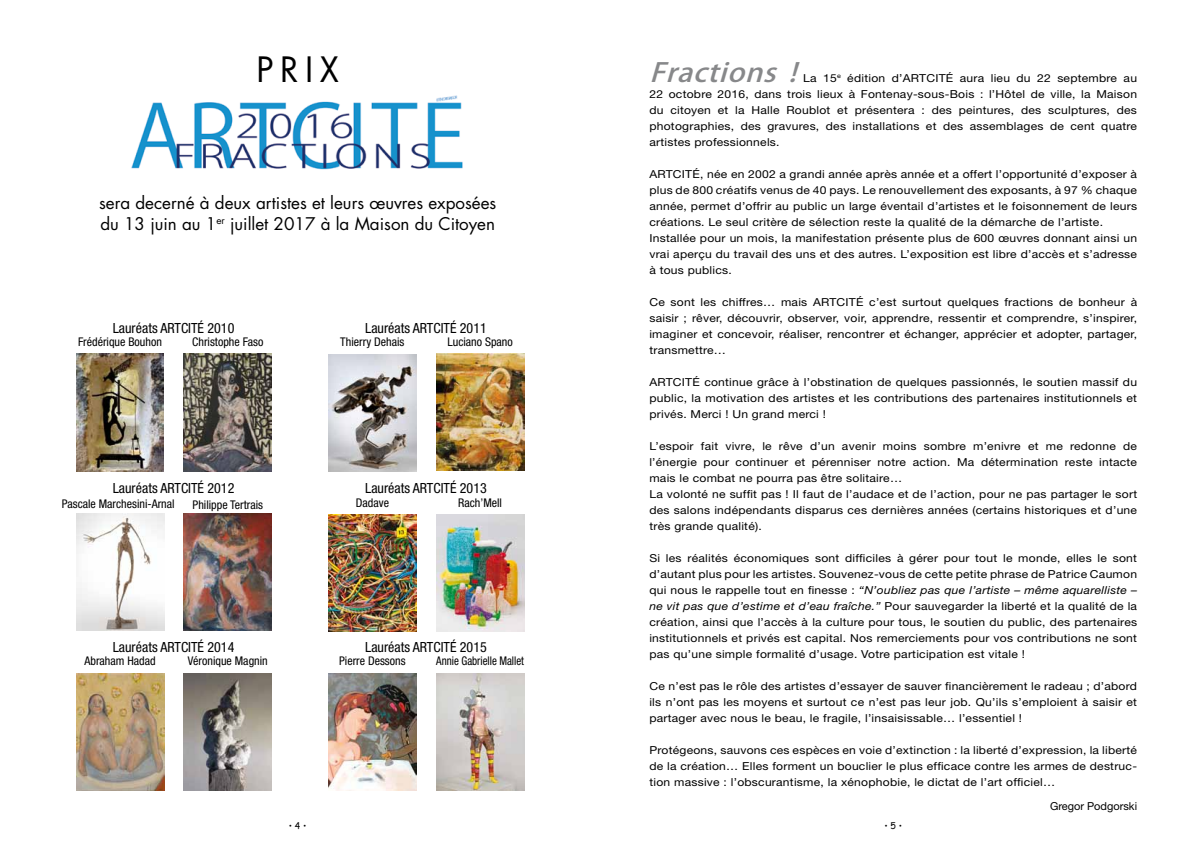
<style>
.page{position:relative;width:1191px;height:842px;background:#fff}
.page>*{position:absolute;margin:0;border:0;box-sizing:border-box;transform-origin:0 0}
.t1{font:34px "Futura";color:#000}
.t2{font:italic 500 26px "Koz Go Pro";color:#87888a;scale:1.1 1}
.t3{font:17px/20.4px "Futura";color:#000}
.t4{font:condensed 14px "Helvetica Neue";color:#000}
.t5{font:condensed 12px "Helvetica Neue";color:#000}
.t6{font:condensed 12px "Helvetica Neue";color:#000;scale:.91 1}
.t7{font:11px/16px "Helvetica Neue";letter-spacing:.02em;color:#000;text-align:justify;scale:1.1 1}
.t8{font:11px "Helvetica Neue";color:#000}
.t9{font:9px "Comic Sans MS";color:#000}
.s1{font-style:italic}
</style>
<div class="page">
<img style="left:76px;top:513px;width:88px;height:117px">
<img style="left:184px;top:513px;width:88px;height:117px">
<img style="left:76px;top:354px;width:88px;height:117px">
<img style="left:184px;top:354px;width:88px;height:117px">
<img style="left:328px;top:354px;width:88px;height:117px">
<img style="left:436px;top:353px;width:88px;height:118px">
<img style="left:328px;top:514px;width:88px;height:117px">
<img style="left:436px;top:514px;width:88px;height:117px">
<img style="left:76px;top:673px;width:88px;height:117px">
<img style="left:184px;top:673px;width:88px;height:117px">
<img style="left:131px;top:95px;width:332px;height:75px">
<img style="left:328px;top:673px;width:88px;height:117px">
<img style="left:436px;top:673px;width:88px;height:117px">
<h1 class="t1" style="left:257px;top:46px;width:84px">PRIX</h1>
<h3 class="t3" style="left:99px;top:192px;width:399px">sera decerné à deux artistes et leurs œuvres exposées du 13 juin au 1<sup>er</sup> juillet 2017 à la Maison du Citoyen</h3>
<p class="t4" style="left:113px;top:320px;width:123px">Lauréats ARTCITÉ 2010</p>
<p class="t5" style="left:78px;top:335px;width:85px">Frédérique Bouhon</p>
<p class="t5" style="left:192px;top:335px;width:73px">Christophe Faso</p>
<p class="t4" style="left:365px;top:320px;width:123px">Lauréats ARTCITÉ 2011</p>
<p class="t5" style="left:340px;top:335px;width:66px">Thierry Dehais</p>
<p class="t5" style="left:447px;top:335px;width:67px">Luciano Spano</p>
<p class="t4" style="left:113px;top:480px;width:123px">Lauréats ARTCITÉ 2012</p>
<p class="t5" style="left:62px;top:496px;width:114px">Pascale Marchesini-Arnal</p>
<p class="t5" style="left:193px;top:497px;width:72px">Philippe Tertrais</p>
<p class="t4" style="left:365px;top:480px;width:123px">Lauréats ARTCITÉ 2013</p>
<p class="t5" style="left:356px;top:495px;width:35px">Dadave</p>
<p class="t5" style="left:458px;top:495px;width:45px">Rach’Mell</p>
<p class="t4" style="left:113px;top:639px;width:123px">Lauréats ARTCITÉ 2014</p>
<p class="t5" style="left:84px;top:654px;width:73px">Abraham Hadad</p>
<p class="t5" style="left:188px;top:654px;width:82px">Véronique Magnin</p>
<p class="t4" style="left:365px;top:639px;width:123px">Lauréats ARTCITÉ 2015</p>
<p class="t5" style="left:339px;top:654px;width:68px">Pierre Dessons</p>
<p class="t6" style="left:436px;top:654px;width:98px">Annie Gabrielle Mallet</p>
<p class="t9" style="left:289px;top:819px;width:19px">• 4 •</p>
<h2 class="t2" style="left:649px;top:56px;width:144px">Fractions !</h2>
<p class="t7" style="left:649px;top:70px;width:445px;text-indent:154px">La 15<sup>e</sup> édition d’ARTCITÉ aura lieu du 22 septembre au 22 octobre 2016, dans trois lieux à Fontenay-sous-Bois : l’Hôtel de ville, la Maison du citoyen et la Halle Roublot et présentera : des peintures, des sculptures, des photographies, des gravures, des installations et des assemblages de cent quatre artistes professionnels.</p>
<p class="t7" style="left:649px;top:166px;width:445px;text-align:left">ARTCITÉ, née en 2002 a grandi année après année et a offert l’opportunité d’exposer à plus de 800 créatifs venus de 40 pays. Le renouvellement des exposants, à 97 % chaque année, permet d’offrir au public un large éventail d’artistes et le foisonnement de leurs créations. Le seul critère de sélection reste la qualité de la démarche de l’artiste.<br>Installée pour un mois, la manifestation présente plus de 600 œuvres donnant ainsi un vrai aperçu du travail des uns et des autres. L’exposition est libre d’accès et s’adresse à tous publics.</p>
<p class="t7" style="left:649px;top:294px;width:445px">Ce sont les chiffres… mais ARTCITÉ c’est surtout quelques fractions de bonheur à saisir ; rêver, découvrir, observer, voir, apprendre, ressentir et comprendre, s’inspirer, imaginer et concevoir, réaliser, rencontrer et échanger, apprécier et adopter, partager, transmettre…</p>
<p class="t7" style="left:649px;top:374px;width:445px">ARTCITÉ continue grâce à l’obstination de quelques passionnés, le soutien massif du public, la motivation des artistes et les contributions des partenaires institutionnels et privés. Merci ! Un grand merci !</p>
<p class="t7" style="left:649px;top:438px;width:445px;text-align:left">L’espoir fait vivre, le rêve d’un avenir moins sombre m’enivre et me redonne de l’énergie pour continuer et pérenniser notre action. Ma détermination reste intacte mais le combat ne pourra pas être solitaire…<br>La volonté ne suffit pas ! Il faut de l’audace et de l’action, pour ne pas partager le sort des salons indépendants disparus ces dernières années (certains historiques et d’une très grande qualité).</p>
<p class="t7" style="left:649px;top:550px;width:445px">Si les réalités économiques sont difficiles à gérer pour tout le monde, elles le sont d’autant plus pour les artistes. Souvenez-vous de cette petite phrase de Patrice Caumon qui nous le rappelle tout en finesse : <span class="s1">“N’oubliez pas que l’artiste – même aquarelliste – ne vit pas que d’estime et d’eau fraîche.”</span> Pour sauvegarder la liberté et la qualité de la création, ainsi que l’accès à la culture pour tous, le soutien du public, des partenaires institutionnels et privés est capital. Nos remerciements pour vos contributions ne sont pas qu’une simple formalité d’usage. Votre participation est vitale !</p>
<p class="t7" style="left:649px;top:678px;width:445px">Ce n’est pas le rôle des artistes d’essayer de sauver financièrement le radeau ; d’abord ils n’ont pas les moyens et surtout ce n’est pas leur job. Qu’ils s’emploient à saisir et partager avec nous le beau, le fragile, l’insaisissable… l’essentiel !</p>
<p class="t7" style="left:649px;top:742px;width:445px">Protégeons, sauvons ces espèces en voie d’extinction : la liberté d’expression, la liberté de la création… Elles forment un bouclier le plus efficace contre les armes de destruc&shy;tion massive : l’obscurantisme, la xénophobie, le dictat de l’art officiel…</p>
<p class="t8" style="left:1050px;top:800px;width:88px">Gregor Podgorski</p>
<p class="t9" style="left:884px;top:819px;width:19px">• 5 •</p>
</div>
